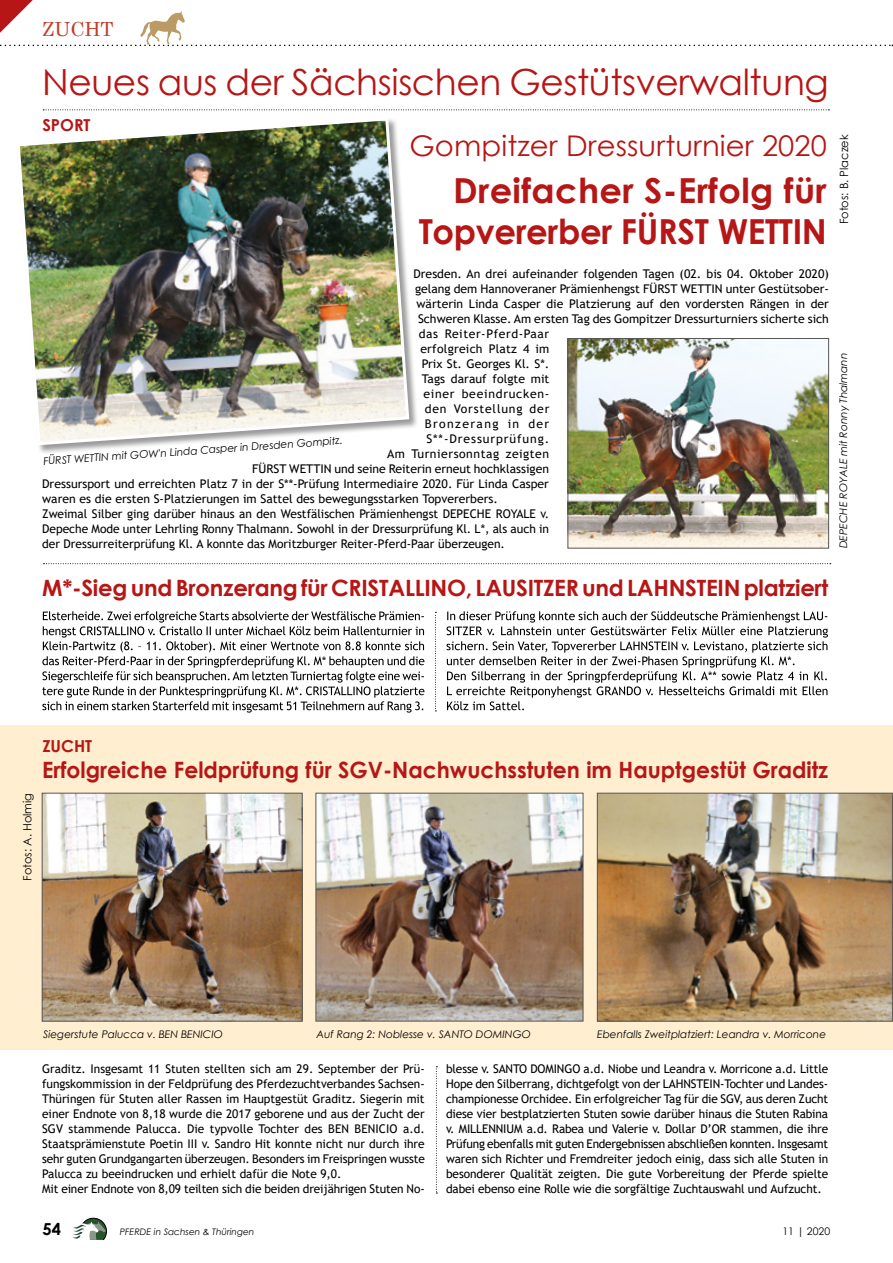
<style>
.page{position:relative;width:893px;height:1263px;background:#fff}
.page>*{position:absolute;margin:0;border:0;box-sizing:border-box;transform-origin:0 0}
.t1{font:36px "Century Gothic";letter-spacing:-.01em;color:#b61615}
.t2{font:700 34.5px/41.4px "Century Gothic";letter-spacing:-.01em;color:#b61615;text-align:right}
.t3{font:28.5px "Century Gothic";letter-spacing:.005em;color:#b61615}
.t4{font:700 22.5px "Century Gothic";color:#b61615}
.t5{font:19.5px "Century";color:#c03d29}
.t6{font:700 16.5px "Century Gothic";color:#b61615}
.t7{font:700 16.5px "Century Gothic";color:#000}
.t8{font:12px/15px "Trebuchet MS";color:#000;text-align:justify}
.t9{font:12px "Trebuchet MS";letter-spacing:.045em;color:#000}
.t10{font:12px "Trebuchet MS";letter-spacing:.02em;color:#000}
.t11{font:12px "Trebuchet MS";letter-spacing:.075em;color:#000}
.t12{font:12px "Trebuchet MS";letter-spacing:.06em;color:#000}
.t13{font:12px "Trebuchet MS";letter-spacing:.065em;color:#000}
.t14{font:12px "Trebuchet MS";letter-spacing:.11em;color:#000}
.t15{font:11.4px "Century Gothic";color:#000}
.t16{font:italic 10.5px "Century Gothic";color:#000}
.t17{font:10.5px "Century Gothic";color:#000}
.t18{font:italic 9px "Century Gothic";color:#000}
</style>
<div class="page">
<svg style="left:73px;top:1217px;width:34px;height:24px"></svg>
<div style="left:0;top:725px;width:893px;height:324px;background:#ffeecf"></div>
<svg style="left:44px;top:563px;width:787px;height:1px"></svg>
<svg style="left:436px;top:1066px;width:1px;height:128px"></svg>
<svg style="left:435px;top:612px;width:1px;height:99px"></svg>
<svg style="left:43px;top:109px;width:786px;height:1px"></svg>
<svg style="left:42px;top:611px;width:382px;height:102px"></svg>
<img style="left:570px;top:340px;width:257px;height:206px">
<div style="left:568px;top:338px;width:261px;height:210px;border:1px solid #575756"></div>
<img style="left:318px;top:795px;width:263px;height:224px">
<div style="left:316px;top:793px;width:267px;height:228px;border:1px solid #575756"></div>
<img style="left:44px;top:795px;width:256px;height:224px">
<div style="left:42px;top:793px;width:260px;height:228px;border:1px solid #575756"></div>
<img style="left:599px;top:795px;width:292px;height:224px">
<div style="left:597px;top:793px;width:296px;height:228px;border:1px solid #575756"></div>
<div style="left:16px;top:117px;width:403px;height:337px;background:#000;opacity:.4"></div>
<img style="left:16px;top:117px;width:395px;height:330px">
<svg style="left:446px;top:611px;width:382px;height:99px"></svg>
<svg style="left:0;top:0;width:893px;height:47px"></svg>
<h3 class="t5" style="left:42px;top:13px;width:73px">ZUCHT</h3>
<h1 class="t1" style="left:42px;top:57px;width:788px">Neues aus der Sächsischen Gestütsverwaltung</h1>
<h3 class="t3" style="left:409px;top:126px;width:419px">Gompitzer Dressurturnier 2020</h3>
<h2 class="t2" style="left:419px;top:168px;width:410px">Dreifacher S-Erfolg für<br>Topvererber FÜRST WETTIN</h2>
<h3 class="t6" style="left:42px;top:112px;width:50px">SPORT</h3>
<p class="t8" style="left:414px;top:266px;width:417px">Dresden. An drei aufeinander folgenden Tagen (02. bis 04. Oktober 2020) gelang dem Hannoveraner Prämienhengst FÜRST WETTIN unter Gestütsober&shy;wärterin Linda Casper die Platzierung auf den vordersten Rängen in der Schweren Klasse. Am ersten Tag des Gompitzer Dressurturniers sicherte sich</p>
<p class="t9" style="left:419px;top:326px;width:132px">das Reiter-Pferd-Paar</p>
<p class="t10" style="left:420px;top:341px;width:131px">erfolgreich Platz 4 im</p>
<p class="t8" style="left:422px;top:356px;width:129px">Prix St. Georges Kl. S*.</p>
<p class="t8" style="left:422px;top:371px;width:129px">Tags darauf folgte mit</p>
<p class="t12" style="left:423px;top:386px;width:127px">einer beeindrucken-</p>
<p class="t13" style="left:425px;top:401px;width:126px">den Vorstellung der</p>
<p class="t14" style="left:425px;top:416px;width:126px">Bronzerang in der</p>
<p class="t11" style="left:426px;top:431px;width:124px">S**-Dressurprüfung.</p>
<p class="t9" style="left:387px;top:446px;width:163px">Am Turniersonntag zeigten</p>
<p class="t8" style="left:252px;top:461px;width:298px">FÜRST WETTIN und seine Reiterin erneut hochklassigen</p>
<p class="t8" style="left:42px;top:476px;width:508px">Dressursport und erreichten Platz 7 in der S**-Prüfung Intermediaire 2020. Für Linda Casper</p>
<p class="t8" style="left:42px;top:491px;width:457px">waren es die ersten S-Platzierungen im Sattel des bewegungsstarken Topvererbers.</p>
<p class="t8" style="left:42px;top:506px;width:508px">Zweimal Silber ging darüber hinaus an den Westfälischen Prämienhengst DEPECHE ROYALE v.</p>
<p class="t8" style="left:42px;top:521px;width:508px">Depeche Mode unter Lehrling Ronny Thalmann. Sowohl in der Dressurprüfung Kl. L*, als auch in</p>
<p class="t8" style="left:42px;top:536px;width:464px">der Dressurreiterprüfung Kl. A konnte das Moritzburger Reiter-Pferd-Paar überzeugen.</p>
<p class="t16" style="left:43px;top:454px;width:301px;rotate:-4deg">FÜRST WETTIN mit GOW'n Linda Casper in Dresden Gompitz.</p>
<p class="t15" style="left:836px;top:224px;width:92px;rotate:-90deg">Fotos: B. Placzek</p>
<p class="t16" style="left:836px;top:548px;width:197px;rotate:-90deg">DEPECHE ROYALE mit Ronny Thalmann</p>
<h3 class="t4" style="left:42px;top:570px;width:788px">M*-Sieg und Bronzerang für CRISTALLINO, LAUSITZER und LAHNSTEIN platziert</h3>
<p class="t15" style="left:19px;top:881px;width:89px;rotate:-90deg">Fotos: A. Holmig</p>
<h3 class="t6" style="left:42px;top:734px;width:51px">ZUCHT</h3>
<h3 class="t4" style="left:42px;top:752px;width:788px">Erfolgreiche Feldprüfung für SGV-Nachwuchsstuten im Hauptgestüt Graditz</h3>
<p class="t16" style="left:43px;top:1026px;width:181px">Siegerstute Palucca v. BEN BENICIO</p>
<p class="t16" style="left:316px;top:1026px;width:216px">Auf Rang 2: Noblesse v. SANTO DOMINGO</p>
<p class="t16" style="left:597px;top:1026px;width:231px">Ebenfalls Zweitplatziert: Leandra v. Morricone</p>
<p class="t8" style="left:42px;top:1061px;width:384px;text-align:left">Graditz. Insgesamt 11 Stuten stellten sich am 29. September der Prü&shy;fungskommission in der Feldprüfung des Pferdezuchtverbandes Sachsen-Thüringen für Stuten aller Rassen im Hauptgestüt Graditz. Siegerin mit einer Endnote von 8,18 wurde die 2017 geborene und aus der Zucht der SGV stammende Palucca. Die typvolle Tochter des BEN BENICIO a.d.<br>Staatsprämienstute Poetin III v. Sandro Hit konnte nicht nur durch ihre sehr guten Grundgangarten überzeugen. Besonders im Freispringen wusste Palucca zu beeindrucken und erhielt dafür die Note 9,0.<br>Mit einer Endnote von 8,09 teilten sich die beiden dreijährigen Stuten No-</p>
<p class="t8" style="left:446px;top:1061px;width:384px">blesse v. SANTO DOMINGO a.d. Niobe und Leandra v. Morricone a.d. Little Hope den Silberrang, dichtgefolgt von der LAHNSTEIN-Tochter und Landes&shy;championesse Orchidee. Ein erfolgreicher Tag für die SGV, aus deren Zucht diese vier bestplatzierten Stuten sowie darüber hinaus die Stuten Rabina v. MILLENNIUM a.d. Rabea und Valerie v. Dollar D’OR stammen, die ihre Prüfung ebenfalls mit guten Endergebnissen abschließen konnten. Insgesamt waren sich Richter und Fremdreiter jedoch einig, dass sich alle Stuten in besonderer Qualität zeigten. Die gute Vorbereitung der Pferde spielte dabei ebenso eine Rolle wie die sorgfältige Zuchtauswahl und Aufzucht.</p>
<h3 class="t7" style="left:43px;top:1216px;width:20px">54</h3>
<p class="t17" style="left:782px;top:1224px;width:7px">1</p>
<p class="t17" style="left:819px;top:1224px;width:13px">20</p>
<h3 class="t7" style="left:42px;top:1217px;width:11px">2</h3>
<p class="t18" style="left:120px;top:1225px;width:136px">PFERDE in Sachsen &amp; Thüringen</p>
<p class="t17" style="left:782px;top:1224px;width:49px">01 | 2018</p>
</div>
